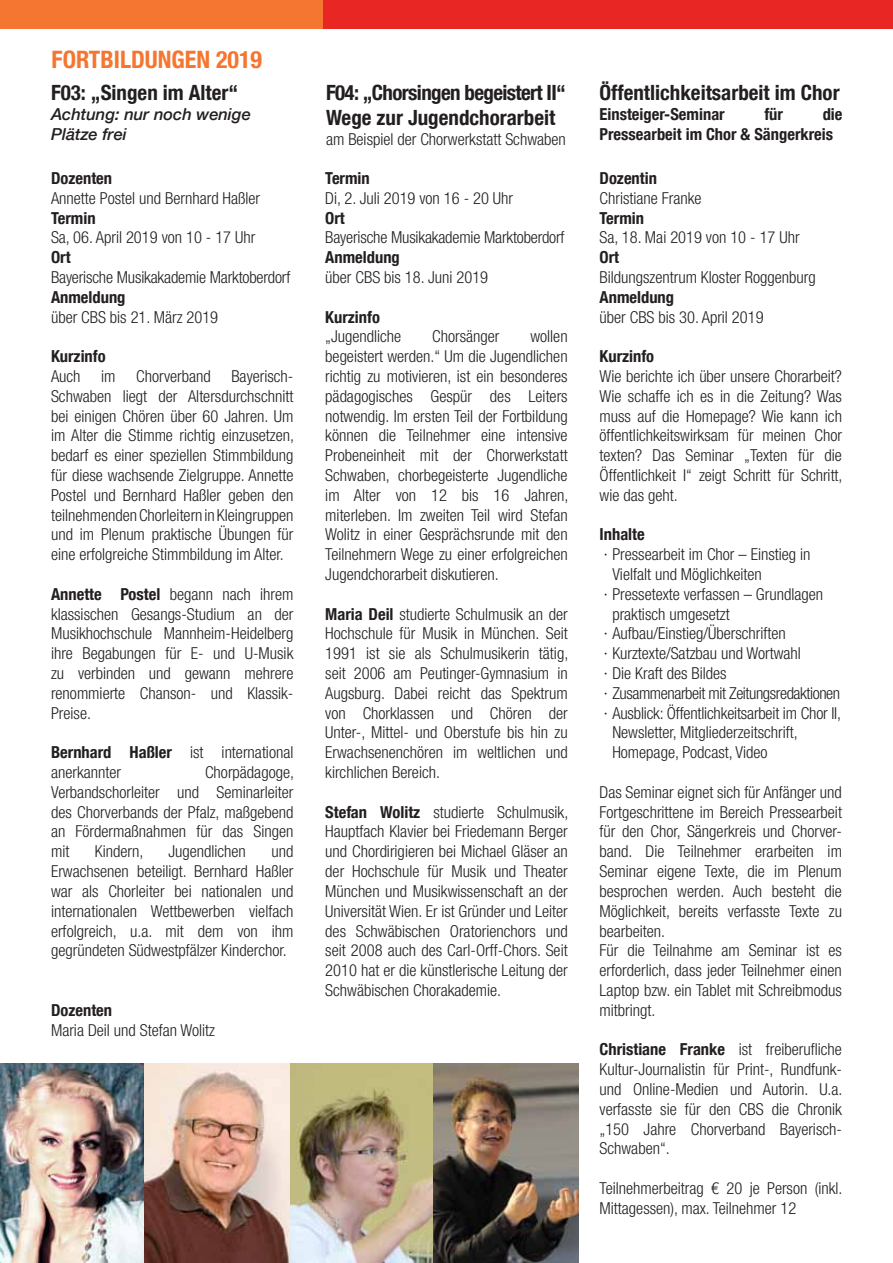
<style>
.page{position:relative;width:893px;height:1263px;background:#fff}
.page>*{position:absolute;margin:0;border:0;box-sizing:border-box;transform-origin:0 0}
.t1{font:700 condensed 24px "Helvetica Neue LT Com";color:#f47630}
.t2{font:700 condensed 21px/25.2px "Helvetica Neue LT Com";letter-spacing:-.03em;color:#231f20}
.t3{font:700 condensed 21px "Helvetica Neue LT Com";color:#231f20}
.t4{font:300 condensed 16.5px/19.8px "Helvetica Neue LT Com";color:#231f20;text-align:justify}
.t5{font:700 condensed 16.5px/19.8px "Helvetica Neue LT Com";color:#231f20}
.t6{font:300 condensed 16.5px "Helvetica Neue LT Com";letter-spacing:-.025em;color:#231f20}
.t7{font:italic 500 16.5px/19.8px "Helvetica Neue";color:#231f20}
.s1{font-weight:700}
</style>
<div class="page">
<div style="left:0;top:0;width:323px;height:29px;background:#f47630"></div>
<div style="left:323px;top:0;width:570px;height:29px;background:#e82724"></div>
<img style="left:0;top:1063px;width:578px;height:200px">
<h1 class="t1" style="left:52px;top:45px;width:25px">Fortbildungen</h1>
<h1 class="t1" style="left:216px;top:45px;width:48px">2019</h1>
<p class="t3" style="left:51px;top:80px;width:189px">F03: „Singen im Alter“</p>
<p class="t7" style="left:51px;top:103px;width:201px">Achtung: nur noch wenige<br>Plätze frei</p>
<p class="t5" style="left:51px;top:168px;width:63px">Dozenten</p>
<p class="t4" style="left:51px;top:188px;width:211px">Annette Postel und Bernhard Haßler</p>
<p class="t5" style="left:51px;top:208px;width:46px">Termin</p>
<p class="t4" style="left:51px;top:228px;width:206px">Sa, 06. April 2019 von 10 - 17 Uhr</p>
<p class="t5" style="left:51px;top:248px;width:21px">Ort</p>
<p class="t4" style="left:51px;top:267px;width:241px">Bayerische Musikakademie Marktoberdorf</p>
<p class="t5" style="left:51px;top:287px;width:76px">Anmeldung</p>
<p class="t4" style="left:51px;top:307px;width:169px">über CBS bis 21. März 2019</p>
<p class="t5" style="left:51px;top:347px;width:56px">Kurzinfo</p>
<p class="t4" style="left:51px;top:366px;width:244px">Auch im Chorverband Bayerisch-Schwaben liegt der Altersdurchschnitt bei einigen Chören über 60 Jahren. Um im Alter die Stimme richtig einzusetzen, bedarf es einer speziellen Stimmbildung für diese wachsende Zielgruppe. Annette Postel und Bernhard Haßler geben den teilnehmenden Chorleitern in Kleingruppen und im Plenum praktische Übungen für eine erfolgreiche Stimmbildung im Alter.</p>
<p class="t4" style="left:51px;top:584px;width:244px"><span class="s1">Annette Postel</span> begann nach ihrem klassischen Gesangs-Studium an der Musikhochschule Mannheim-Heidelberg ihre Begabungen für E- und U-Musik zu verbinden und gewann mehrere renommierte Chanson- und Klassik-Preise.</p>
<p class="t4" style="left:51px;top:742px;width:244px"><span class="s1">Bernhard Haßler</span> ist international anerkannter</p>
<p class="t4" style="left:51px;top:762px;width:244px;text-indent:154px">Chorpädagoge, Verbandschorleiter und Seminarleiter des Chorverbands der Pfalz, maßgebend an Fördermaßnahmen für das Singen mit</p>
<p class="t4" style="left:51px;top:841px;width:244px;text-indent:220px">und Erwachsenen beteiligt. Bernhard Haßler war als Chorleiter bei nationalen und internationalen Wettbewerben vielfach erfolgreich, u.a. mit dem von ihm gegründeten Südwestpfälzer Kinderchor.</p>
<p class="t4" style="left:95px;top:841px;width:50px">Kindern,</p>
<p class="t4" style="left:168px;top:841px;width:79px">Jugendlichen</p>
<p class="t5" style="left:51px;top:1000px;width:63px">Dozenten</p>
<p class="t4" style="left:51px;top:1020px;width:165px">Maria Deil und Stefan Wolitz</p>
<p class="t2" style="left:326px;top:80px;width:241px">F04: „Chorsingen begeistert II“<br>Wege zur Jugendchorarbeit</p>
<p class="t4" style="left:326px;top:129px;width:241px">am Beispiel der Chorwerkstatt Schwaben</p>
<p class="t5" style="left:325px;top:168px;width:46px">Termin</p>
<p class="t4" style="left:325px;top:188px;width:189px">Di, 2. Juli 2019 von 16 - 20 Uhr</p>
<p class="t5" style="left:325px;top:208px;width:21px">Ort</p>
<p class="t4" style="left:325px;top:228px;width:241px">Bayerische Musikakademie Marktoberdorf</p>
<p class="t5" style="left:325px;top:248px;width:76px">Anmeldung</p>
<p class="t4" style="left:325px;top:267px;width:164px">über CBS bis 18. Juni 2019</p>
<p class="t5" style="left:325px;top:307px;width:56px">Kurzinfo</p>
<p class="t4" style="left:325px;top:327px;width:77px">„Jugendliche</p>
<p class="t4" style="left:432px;top:327px;width:69px">Chorsänger</p>
<p class="t4" style="left:325px;top:327px;width:245px;text-indent:205px">wollen begeistert werden.“ Um die Jugendlichen richtig zu motivieren, ist ein besonderes pädagogisches Gespür des Leiters notwendig. Im ersten Teil der Fortbildung können die Teilnehmer eine intensive Probeneinheit mit der Chorwerkstatt Schwaben, chorbegeisterte Jugendliche im Alter von 12 bis 16 Jahren, miterleben. Im zweiten Teil wird Stefan Wolitz in einer Gesprächsrunde mit den Teilnehmern Wege zu einer erfolgreichen Jugendchorarbeit diskutieren.</p>
<p class="t4" style="left:325px;top:604px;width:244px"><span class="s1">Maria Deil</span> studierte Schulmusik an der Hochschule für Musik in München. Seit 1991 ist sie als Schulmusikerin tätig, seit 2006 am Peutinger-Gymnasium in Augsburg. Dabei reicht das Spektrum von Chorklassen und Chören der Unter-, Mittel- und Oberstufe bis hin zu Erwachsenenchören im weltlichen und kirchlichen Bereich.</p>
<p class="t4" style="left:325px;top:802px;width:244px"><span class="s1">Stefan Wolitz</span> studierte Schulmusik, Hauptfach Klavier bei Friedemann Berger und Chordirigieren bei Michael Gläser an der Hochschule für Musik und Theater München und Musikwissenschaft an der Universität Wien. Er ist Gründer und Leiter des Schwäbischen Oratorienchors und seit 2008 auch des Carl-Orff-Chors. Seit 2010 hat er die künstlerische Leitung der Schwäbischen Chorakademie.</p>
<p class="t3" style="left:600px;top:80px;width:242px">Öffentlichkeitsarbeit im Chor</p>
<p class="t5" style="left:600px;top:104px;width:127px">Einsteiger-Seminar</p>
<p class="t5" style="left:764px;top:104px;width:20px">für</p>
<p class="t5" style="left:600px;top:104px;width:244px;text-indent:223px">die<br>Pressearbeit im Chor &amp; Sängerkreis</p>
<p class="t5" style="left:600px;top:168px;width:59px">Dozentin</p>
<p class="t4" style="left:600px;top:188px;width:104px">Christiane Franke</p>
<p class="t5" style="left:600px;top:208px;width:46px">Termin</p>
<p class="t4" style="left:600px;top:228px;width:202px">Sa, 18. Mai 2019 von 10 - 17 Uhr</p>
<p class="t5" style="left:600px;top:248px;width:21px">Ort</p>
<p class="t4" style="left:600px;top:267px;width:218px">Bildungszentrum Kloster Roggenburg</p>
<p class="t5" style="left:600px;top:287px;width:76px">Anmeldung</p>
<p class="t4" style="left:600px;top:307px;width:166px">über CBS bis 30. April 2019</p>
<p class="t5" style="left:600px;top:347px;width:56px">Kurzinfo</p>
<p class="t4" style="left:600px;top:366px;width:244px">Wie berichte ich über unsere Chorarbeit?<br>Wie schaffe ich es in die Zeitung? Was muss auf die Homepage? Wie kann ich öffentlichkeitswirksam für meinen Chor texten? Das Seminar „Texten für die Öffentlichkeit I“ zeigt Schritt für Schritt, wie das geht.</p>
<p class="t5" style="left:600px;top:525px;width:47px">Inhalte</p>
<p class="t4" style="left:604px;top:544px;width:208px">· Pressearbeit im Chor – Einstieg in</p>
<p class="t4" style="left:612px;top:564px;width:151px">Vielfalt und Möglichkeiten</p>
<p class="t4" style="left:604px;top:584px;width:221px">· Pressetexte verfassen – Grundlagen</p>
<p class="t4" style="left:612px;top:604px;width:119px">praktisch umgesetzt</p>
<p class="t4" style="left:604px;top:624px;width:183px">· Aufbau/Einstieg/Überschriften</p>
<p class="t4" style="left:604px;top:643px;width:198px">· Kurztexte/Satzbau und Wortwahl</p>
<p class="t4" style="left:604px;top:663px;width:124px">· Die Kraft des Bildes</p>
<p class="t6" style="left:604px;top:683px;width:238px">· Zusammenarbeit mit Zeitungsredaktionen</p>
<p class="t4" style="left:604px;top:703px;width:239px">· Ausblick: Öffentlichkeitsarbeit im Chor II,</p>
<p class="t4" style="left:612px;top:723px;width:187px">Newsletter, Mitgliederzeitschrift,</p>
<p class="t4" style="left:612px;top:742px;width:157px">Homepage, Podcast, Video</p>
<p class="t4" style="left:600px;top:782px;width:244px;text-align:left">Das Seminar eignet sich für Anfänger und Fortgeschrittene im Bereich Pressearbeit für den Chor, Sängerkreis und Chorver&shy;band. Die Teilnehmer erarbeiten im Seminar eigene Texte, die im Plenum besprochen werden. Auch besteht die Möglichkeit, bereits verfasste Texte zu bearbeiten.<br>Für die Teilnahme am Seminar ist es erforderlich, dass jeder Teilnehmer einen Laptop bzw. ein Tablet mit Schreibmodus mitbringt.</p>
<p class="t4" style="left:600px;top:1039px;width:244px"><span class="s1">Christiane Franke</span> ist freiberufliche Kultur-Journalistin für Print-, Rundfunk&shy;und Online-Medien und Autorin. U.a. verfasste sie für den CBS die Chronik „150 Jahre Chorverband Bayerisch-Schwaben“.</p>
<p class="t4" style="left:600px;top:1178px;width:244px">Teilnehmerbeitrag € 20 je Person (inkl.<br>Mittagessen), max. Teilnehmer 12</p>
</div>
